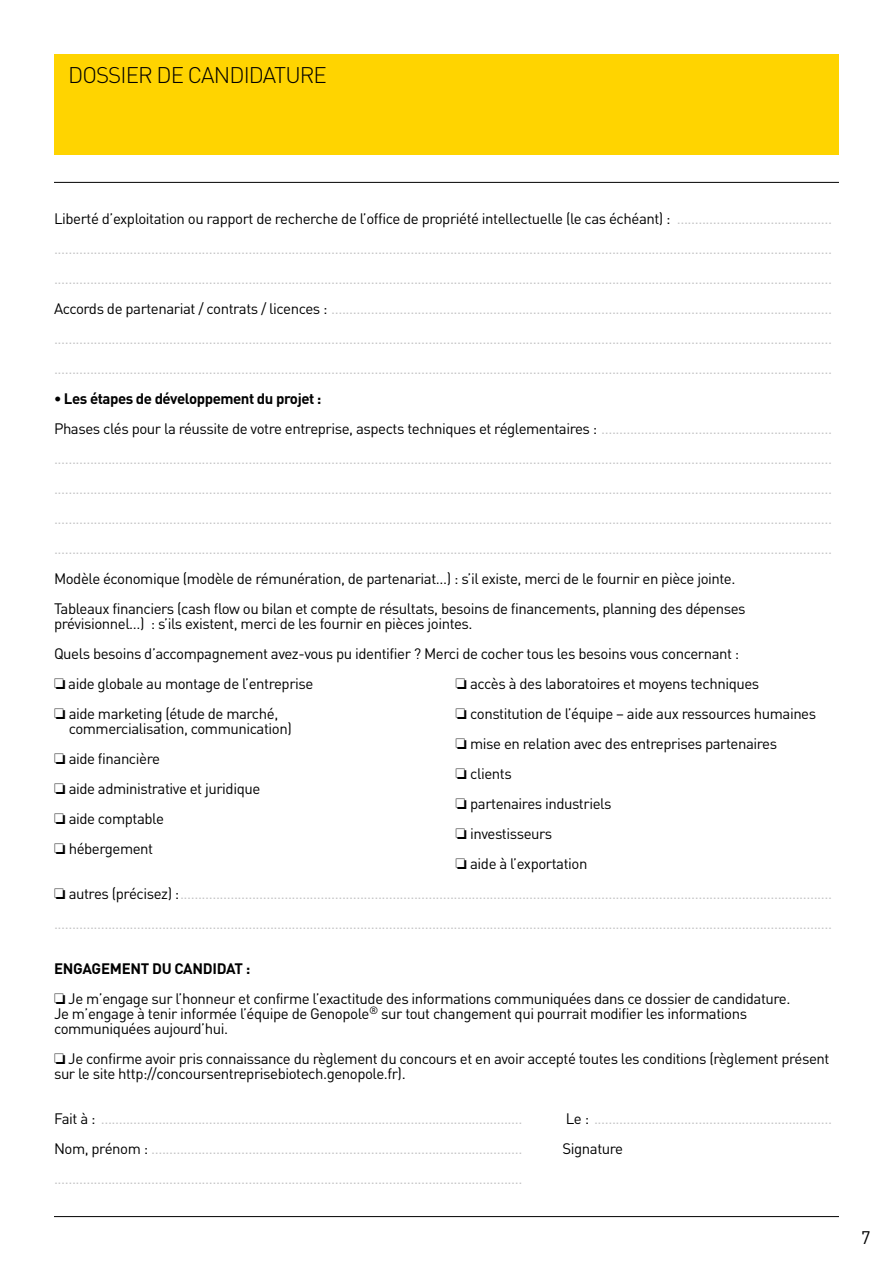
<style>
.page{position:relative;width:893px;height:1263px;background:#fff}
.page>*{position:absolute;margin:0;border:0;box-sizing:border-box;transform-origin:0 0}
.t1{font:300 22.35px "DIN Pro";letter-spacing:-.04em;color:#000}
.t2{font:18px "DIN Pro";color:#000}
.t3{font:15px/30px "DIN Pro";letter-spacing:-.03em;color:#c5c5c6;text-align:justify}
.t4{font:15px/30px "DIN Pro";letter-spacing:-.03em;color:#000}
.s1{color:#000}
.s2{font-weight:700;color:#000}
.s3{font-weight:700}
</style>
<div class="page">
<div style="left:54px;top:54px;width:785px;height:101px;background:#ffd400"></div>
<hr style="left:54px;top:182px;width:785px;height:1px;background:#000">
<hr style="left:54px;top:1216px;width:785px;height:1px;background:#000">
<h1 class="t1" style="left:68px;top:58px;width:260px">DOSSIER DE CANDIDATURE</h1>
<p class="t3" style="left:54px;top:202px;width:780px"><span class="s1">Liberté d’exploitation ou rapport de recherche de l’office de propriété intellectuelle (le cas échéant) :</span> ........................................... ........................................................................................................................................................................................................................ ........................................................................................................................................................................................................................<br><span class="s1">Accords de partenariat / contrats / licences :</span> ........................................................................................................................................... ........................................................................................................................................................................................................................ ........................................................................................................................................................................................................................</p>
<p class="t3" style="left:54px;top:382px;width:780px;text-align:left"><span class="s2">• Les étapes de développement du projet :<br></span><span class="s1">Phases clés pour la réussite de votre entreprise, aspects techniques et réglementaires :</span> ................................................................ ........................................................................................................................................................................................................................ ........................................................................................................................................................................................................................ ........................................................................................................................................................................................................................ ........................................................................................................................................................................................................................</p>
<p class="t4" style="left:54px;top:562px;width:693px">Modèle économique (modèle de rémunération, de partenariat…) : s’il existe, merci de le fournir en pièce jointe.<br>Tableaux financiers (cash flow ou bilan et compte de résultats, besoins de financements, planning des dépenses</p>
<p class="t4" style="left:54px;top:607px;width:687px">prévisionnel…) : s’ils existent, merci de les fournir en pièces jointes.<br>Quels besoins d’accompagnement avez-vous pu identifier ? Merci de cocher tous les besoins vous concernant : ❏ aide globale au montage de l’entreprise<br>❏ aide marketing (étude de marché,</p>
<p class="t4" style="left:54px;top:712px;width:239px;text-indent:15px">commercialisation, communication) ❏ aide financière<br>❏ aide administrative et juridique<br>❏ aide comptable<br>❏ hébergement</p>
<p class="t4" style="left:455px;top:667px;width:305px">❏ accès à des laboratoires et moyens techniques</p>
<p class="t4" style="left:455px;top:697px;width:362px">❏ constitution de l’équipe – aide aux ressources humaines</p>
<p class="t4" style="left:455px;top:727px;width:323px">❏ mise en relation avec des entreprises partenaires</p>
<p class="t4" style="left:455px;top:757px;width:58px">❏ clients</p>
<p class="t4" style="left:455px;top:787px;width:158px">❏ partenaires industriels</p>
<p class="t4" style="left:455px;top:817px;width:98px">❏ investisseurs</p>
<p class="t4" style="left:455px;top:847px;width:133px">❏ aide à l’exportation</p>
<p class="t3" style="left:54px;top:877px;width:780px"><span class="s1">❏ autres (précisez) :</span>.....................................................................................................................................................................................</p>
<p class="t3" style="left:54px;top:907px;width:780px">........................................................................................................................................................................................................................</p>
<p class="t4" style="left:54px;top:952px;width:738px"><span class="s3">Engagem ent du candidat :<br></span>❏ Je m’engage sur l’honneur et confirme l’exactitude des informations communiquées dans ce dossier de candidature.</p>
<p class="t4" style="left:54px;top:1004px;width:695px;line-height:15px">Je m’engage à tenir informée l’équipe de Genopole<sup>®</sup> sur tout changement qui pourrait modifier les informations communiquées aujourd’hui.</p>
<p class="t4" style="left:54px;top:1049px;width:777px;line-height:15px">❏ Je confirme avoir pris connaissance du règlement du concours et en avoir accepté toutes les conditions (règlement présent sur le site http://concoursentreprisebiotech.genopole.fr).</p>
<p class="t3" style="left:54px;top:1102px;width:470px"><span class="s1">Fait à :</span> .....................................................................................................................</p>
<p class="t3" style="left:566px;top:1102px;width:268px"><span class="s1">Le :</span> ..................................................................</p>
<p class="t3" style="left:54px;top:1132px;width:470px"><span class="s1">Nom, prénom :</span> .......................................................................................................</p>
<p class="t4" style="left:563px;top:1132px;width:62px">Signature</p>
<p class="t3" style="left:54px;top:1162px;width:470px">..................................................................................................................................</p>
<p class="t2" style="left:861px;top:1223px;width:11px">7</p>
</div>
